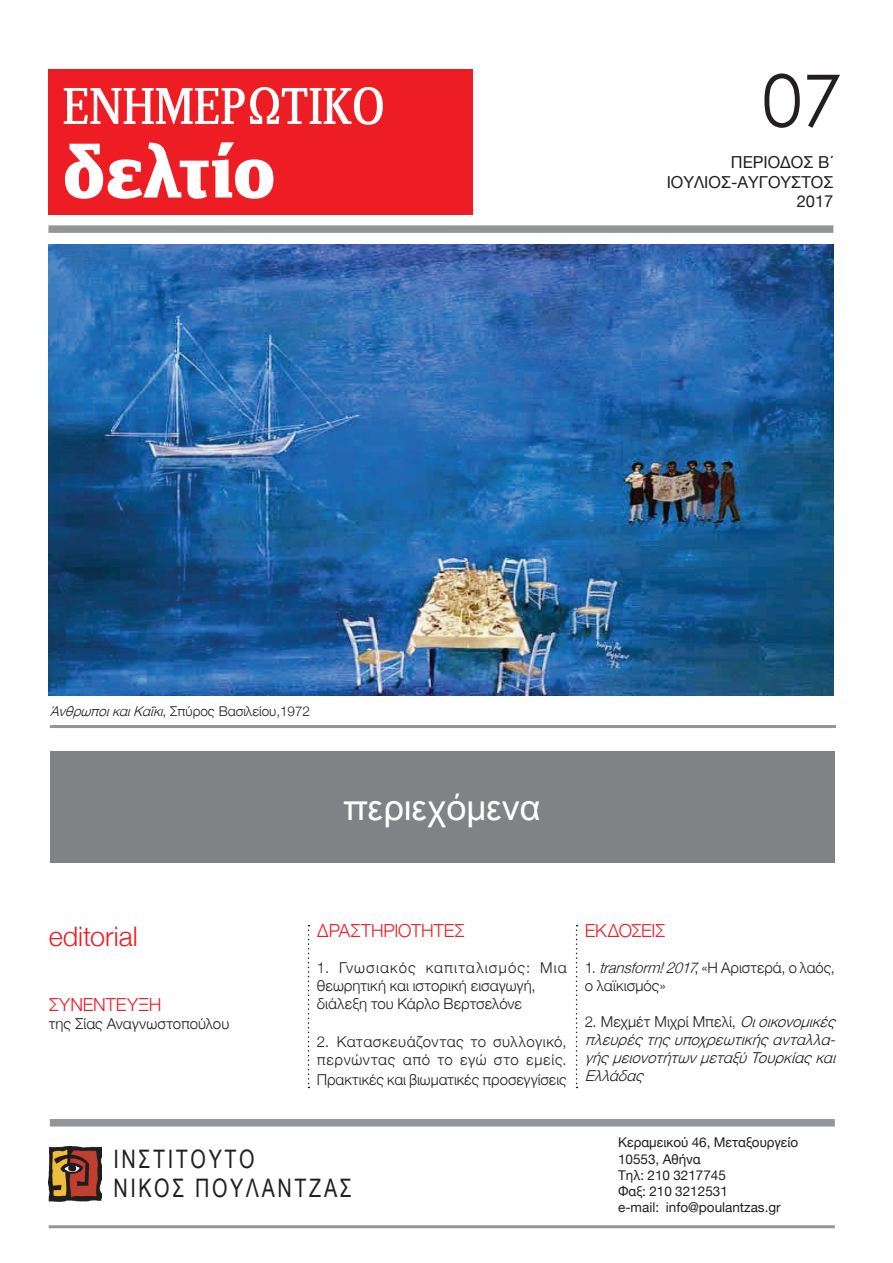
<style>
.page{position:relative;width:893px;height:1263px;background:#fff}
.page>*{position:absolute;margin:0;border:0;box-sizing:border-box;transform-origin:0 0}
.t1{font:72px "Century Gothic";color:#231f20}
.t2{font:36px "Arial Unicode MS";color:#fff}
.t3{font:300 27px "Helvetica Neue";color:#ee1d23}
.t4{font:25.5px/28.5px "Arial Unicode MS";letter-spacing:.13em;color:#231f20;scale:.78 1}
.t5{font:300 18px "Helvetica Neue";letter-spacing:-.01em;color:#ee1d23}
.t6{font:16.5px/19.8px "Helvetica Neue";color:#231f20;text-align:right}
.t7{font:300 15px/18px "Helvetica Neue";letter-spacing:.005em;color:#231f20}
.t8{font:italic 300 15px/18px "Helvetica Neue";color:#231f20;text-align:justify}
.t9{font:300 15px/18px "Helvetica Neue";letter-spacing:.04em;color:#231f20}
.t10{font:13.5px/16.2px "Helvetica Neue";color:#231f20}
.t11{font:300 13.5px "Helvetica Neue";color:#231f20}
.s1{font-style:italic}
.s2{font-style:normal}
</style>
<div class="page">
<div style="left:49px;top:69px;width:424px;height:74px;background:#ee1d23"></div>
<div style="left:48px;top:143px;width:425px;height:71px;background:#ee1d23"></div>
<svg style="left:65px;top:142px;width:208px;height:57px"></svg>
<svg style="left:64px;top:87px;width:319px;height:38px"></svg>
<div style="left:48px;top:225px;width:785px;height:8px;background:#939598"></div>
<div style="left:50px;top:1119px;width:785px;height:7px;background:#939598"></div>
<img style="left:48px;top:1146px;width:54px;height:56px">
<hr style="left:49px;top:1225px;width:786px;height:3px;background:#939598">
<svg style="left:308px;top:925px;width:1px;height:163px"></svg>
<svg style="left:576px;top:925px;width:2px;height:163px"></svg>
<div style="left:50px;top:751px;width:784px;height:111px;background:#808285"></div>
<hr style="left:50px;top:725px;width:786px;height:3px;background:#939598">
<img style="left:48px;top:244px;width:785px;height:451px">
<h1 class="t1" style="left:762px;top:57px;width:81px">07</h1>
<p class="t6" style="left:667px;top:153px;width:168px">ΠΕΡΙΟΔΟΣ Β΄<br>ΙΟΥΛΙΟΣ-ΑΥΓΟΥΣΤΟΣ<br>2017</p>
<p class="t11" style="left:50px;top:700px;width:262px"><span class="s1">ΆνθρωποικαιΚαΐκι</span>, Σπύρος Βασιλείου,1972</p>
<h2 class="t2" style="left:343px;top:781px;width:199px">περιεχόμενα</h2>
<h3 class="t3" style="left:49px;top:914px;width:91px">editorial</h3>
<p class="t5" style="left:49px;top:989px;width:114px">ΣΥΝΕΝΤΕΥΞΗ</p>
<p class="t7" style="left:49px;top:1013px;width:182px">της Σίας Αναγνωστοπούλου</p>
<p class="t5" style="left:317px;top:916px;width:149px">ΔΡΑΣΤΗΡΙΟΤΗΤΕΣ</p>
<p class="t7" style="left:317px;top:957px;width:252px">1. Γνωσιακός καπιταλισμός: Μια θεωρητική και ιστορική εισαγωγή, διάλεξη του Κάρλο Βερτσελόνε</p>
<p class="t9" style="left:317px;top:1031px;width:252px">2. Κατασκευάζοντας το συλλογικό, περνώντας από το εγώ στο εμείς.</p>
<p class="t7" style="left:317px;top:1069px;width:252px">Πρακτικές και βιωματικές προσεγγίσεις</p>
<p class="t5" style="left:585px;top:916px;width:82px">ΕΚΔΟΣΕΙΣ</p>
<p class="t7" style="left:585px;top:957px;width:252px">1. <span class="s1">transform!2017</span>, «Η Αριστερά, ο λαός, ο λαϊκισμός»</p>
<p class="t8" style="left:585px;top:1011px;width:258px"><span class="s2">2. Μεχμέτ Μιχρί Μπελί,</span> Οιοικονομικές πλευρέςτηςυποχρεωτικήςανταλλα&shy;γήςμειονοτήτωνμεταξύΤουρκίαςκαι Ελλάδας</p>
<h3 class="t4" style="left:113px;top:1144px;width:307px">ΙΝΣΤΙΤΟΥΤΟ<br>ΝΙΚΟΣ ΠΟΥΛΑΝΤΖΑΣ</h3>
<p class="t10" style="left:618px;top:1135px;width:182px">Κεραμεικού 46, Μεταξουργείο<br>10553, Αθήνα<br>Τηλ: 210 3217745<br>Φαξ: 210 3212531<br>e-mail: info@poulantzas.gr</p>
</div>
